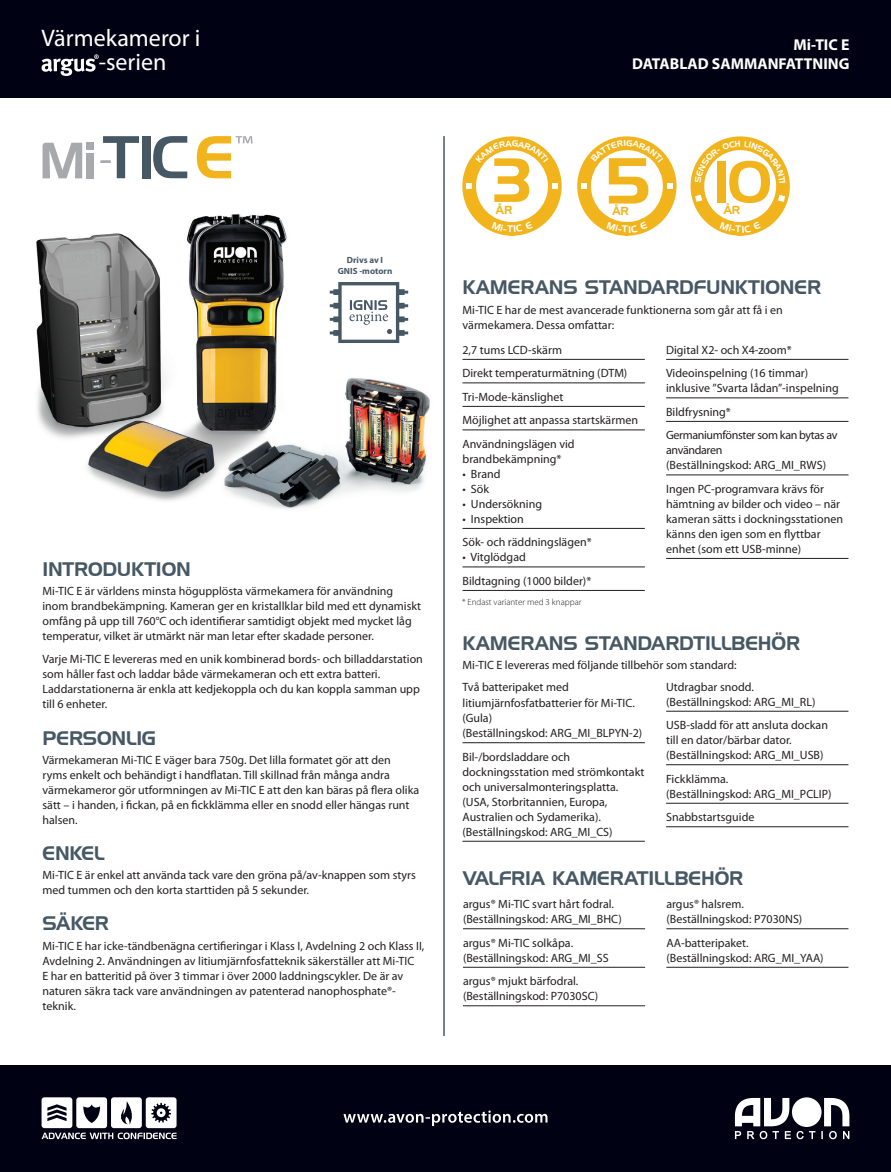
<style>
.page{position:relative;width:891px;height:1172px;background:#fff}
.page>*{position:absolute;margin:0;border:0;box-sizing:border-box;transform-origin:0 0}
.t1{font:24px/24px "Myriad Pro";color:#fff}
.t2{font:19.5px "Hanzel Normal";letter-spacing:-.01em;color:#475865}
.t3{font:700 15.75px/18.9px "Myriad Pro";color:#fff;text-align:right}
.t4{font:12px/15px "Myriad Pro";color:#231f20}
.t5{font:11.55px "Hanzel Normal";color:#f1b41c}
.t6{font:300 9px "Myriad Pro";color:#231f20}
.t7{font:700 9px/10.8px "Myriad Pro";color:#475865;text-align:center}
</style>
<div class="page">
<div style="left:0;top:1066px;width:891px;height:106px;background:#000213"></div>
<svg style="left:797px;top:1131px;width:18px;height:8px"></svg>
<div style="left:792px;top:1097px;width:30px;height:30px;background:#fff;border-radius:50%"></div>
<svg style="left:735px;top:1098px;width:56px;height:41px"></svg>
<svg style="left:821px;top:1098px;width:28px;height:41px"></svg>
<div style="left:0;top:0;width:891px;height:98px;background:#000213"></div>
<svg style="left:343px;top:1110px;width:205px;height:16px"></svg>
<svg style="left:42px;top:1097px;width:135px;height:42px"></svg>
<svg style="left:42px;top:54px;width:57px;height:22px"></svg>
<img style="left:36px;top:214px;width:394px;height:296px">
<hr style="left:463px;top:928px;width:182px;height:1px;background:#231f20">
<hr style="left:463px;top:967px;width:182px;height:1px;background:#231f20">
<hr style="left:463px;top:1005px;width:182px;height:1px;background:#231f20">
<hr style="left:666px;top:928px;width:182px;height:1px;background:#231f20">
<hr style="left:666px;top:967px;width:182px;height:1px;background:#231f20">
<hr style="left:463px;top:742px;width:182px;height:1px;background:#231f20">
<hr style="left:463px;top:841px;width:182px;height:1px;background:#231f20">
<hr style="left:666px;top:711px;width:182px;height:1px;background:#231f20">
<hr style="left:666px;top:764px;width:182px;height:1px;background:#231f20">
<hr style="left:666px;top:803px;width:182px;height:1px;background:#231f20">
<hr style="left:666px;top:826px;width:182px;height:1px;background:#231f20">
<hr style="left:463px;top:359px;width:182px;height:1px;background:#231f20">
<hr style="left:463px;top:383px;width:182px;height:1px;background:#231f20">
<hr style="left:463px;top:406px;width:182px;height:1px;background:#231f20">
<hr style="left:463px;top:430px;width:182px;height:1px;background:#231f20">
<hr style="left:463px;top:528px;width:182px;height:1px;background:#231f20">
<hr style="left:463px;top:567px;width:182px;height:1px;background:#231f20">
<hr style="left:463px;top:590px;width:182px;height:1px;background:#231f20">
<hr style="left:666px;top:359px;width:182px;height:1px;background:#231f20">
<hr style="left:666px;top:398px;width:182px;height:1px;background:#231f20">
<hr style="left:666px;top:421px;width:182px;height:1px;background:#231f20">
<hr style="left:666px;top:475px;width:182px;height:1px;background:#231f20">
<hr style="left:666px;top:558px;width:182px;height:1px;background:#231f20">
<div style="left:142px;top:136px;width:8px;height:42px;background:#475865"></div>
<svg style="left:153px;top:136px;width:34px;height:42px"></svg>
<svg style="left:43px;top:143px;width:39px;height:35px"></svg>
<div style="left:86px;top:153px;width:8px;height:25px;background:#a8a9ad"></div>
<div style="left:86px;top:143px;width:8px;height:7px;background:#a8a9ad"></div>
<svg style="left:100px;top:136px;width:39px;height:42px"></svg>
<hr style="left:443px;top:136px;width:2px;height:900px;background:#475865">
<svg style="left:197px;top:136px;width:56px;height:42px"></svg>
<svg style="left:330px;top:282px;width:78px;height:61px"></svg>
<div style="left:326px;top:253px;width:79px;height:25px;background:#fff"></div>
<svg style="left:462px;top:136px;width:100px;height:100px"></svg>
<svg style="left:577px;top:136px;width:100px;height:100px"></svg>
<svg style="left:690px;top:136px;width:100px;height:100px"></svg>
<h1 class="t1" style="left:99px;top:26px;width:103px;text-indent:-57px">Värmekameror i -serien</h1>
<h3 class="t3" style="left:632px;top:35px;width:219px">Mi-TIC E<br>DATABLAD SAMMANFATTNING</h3>
<p class="t7" style="left:338px;top:255px;width:56px">Drivs av I<br>GNIS -motorn</p>
<h2 class="t2" style="left:43px;top:557px;width:150px">INTRODUKTION</h2>
<p class="t4" style="left:43px;top:583px;width:380px">Mi-TIC E är världens minsta högupplösta värmekamera för användning inom brandbekämpning. Kameran ger en kristallklar bild med ett dynamiskt omfång på upp till 760°C och identifierar samtidigt objekt med mycket låg temperatur, vilket är utmärkt när man letar efter skadade personer.</p>
<p class="t4" style="left:43px;top:652px;width:382px">Varje Mi-TIC E levereras med en unik kombinerad bords- och billaddarstation som håller fast och laddar både värmekameran och ett extra batteri.<br>Laddarstationerna är enkla att kedjekoppla och du kan koppla samman upp till 6 enheter.</p>
<h2 class="t2" style="left:43px;top:726px;width:115px">PERSONLIG</h2>
<p class="t4" style="left:43px;top:752px;width:378px">Värmekameran Mi-TIC E väger bara 750g. Det lilla formatet gör att den<br>ryms enkelt och behändigt i handflatan. Till skillnad från många andra värmekameror gör utformningen av Mi-TIC E att den kan bäras på flera olika sätt – i handen, i fickan, på en fickklämma eller en snodd eller hängas runt halsen.</p>
<h2 class="t2" style="left:43px;top:842px;width:64px">ENKEL</h2>
<p class="t4" style="left:43px;top:867px;width:375px">Mi-TIC E är enkel att använda tack vare den gröna på/av-knappen som styrs med tummen och den korta starttiden på 5 sekunder.</p>
<h2 class="t2" style="left:43px;top:912px;width:68px">SÄKER</h2>
<p class="t4" style="left:43px;top:938px;width:383px">Mi-TIC E har icke-tändbenägna certifieringar i Klass I, Avdelning 2 och Klass II, Avdelning 2. Användningen av litiumjärnfosfatteknik säkerställer att Mi-TIC<br>E har en batteritid på över 3 timmar i över 2000 laddningscykler. De är av naturen säkra tack vare användningen av patenterad nanophosphate®- teknik.</p>
<p class="t5" style="left:496px;top:203px;width:18px">ÅR</p>
<p class="t5" style="left:613px;top:204px;width:18px">ÅR</p>
<p class="t5" style="left:724px;top:203px;width:18px">ÅR</p>
<h2 class="t2" style="left:463px;top:276px;width:360px">KAMERANS STANDARDFUNKTIONER</h2>
<p class="t4" style="left:463px;top:302px;width:322px">Mi-TIC E har de mest avancerade funktionerna som går att få i en värmekamera. Dessa omfattar:</p>
<p class="t4" style="left:463px;top:338px;width:177px;line-height:23.5px">2,7 tums LCD-skärm<br>Direkt temperaturmätning (DTM)<br>Tri-Mode-känslighet<br>Möjlighet att anpassa startskärmen<br>Användningslägen vid</p>
<p class="t4" style="left:463px;top:451px;width:101px">brandbekämpning*</p>
<p class="t4" style="left:463px;top:466px;width:40px">• Brand</p>
<p class="t4" style="left:463px;top:481px;width:28px">• Sök</p>
<p class="t4" style="left:463px;top:496px;width:81px">• Undersökning</p>
<p class="t4" style="left:463px;top:507px;width:131px;line-height:23.5px">• Inspektion<br>Sök- och räddningslägen*</p>
<p class="t4" style="left:463px;top:545px;width:130px;line-height:23.5px">• Vitglödgad<br>Bildtagning (1000 bilder)*</p>
<p class="t6" style="left:462px;top:597px;width:121px">* Endast varianter med 3 knappar</p>
<p class="t4" style="left:666px;top:338px;width:144px;line-height:23.5px">Digital X2- och X4-zoom*<br>Videoinspelning (16 timmar)</p>
<p class="t4" style="left:666px;top:376px;width:174px;line-height:23.5px">inklusive ”Svarta lådan”-inspelning<br>Bildfrysning*<br>Germaniumfönster som kan bytas av</p>
<p class="t4" style="left:666px;top:443px;width:161px">användaren<br>(Beställningskod: ARG_MI_RWS)</p>
<p class="t4" style="left:666px;top:481px;width:178px">Ingen PC-programvara krävs för hämtning av bilder och video – när kameran sätts i dockningsstationen känns den igen som en flyttbar enhet (som ett USB-minne)</p>
<h2 class="t2" style="left:463px;top:631px;width:339px">KAMERANS STANDARDTILLBEHÖR</h2>
<p class="t4" style="left:463px;top:657px;width:276px">Mi-TIC E levereras med följande tillbehör som standard:</p>
<p class="t4" style="left:463px;top:678px;width:174px;line-height:16.5px">Två batteripaket med litiumjärnfosfatbatterier för Mi-TIC.</p>
<p class="t4" style="left:463px;top:710px;width:181px">(Gula)<br>(Beställningskod: ARG_MI_BLPYN-2)</p>
<p class="t4" style="left:463px;top:749px;width:183px">Bil-/bordsladdare och dockningsstation med strömkontakt och universalmonteringsplatta. (USA, Storbritannien, Europa,<br>Australien och Sydamerika). (Beställningskod: ARG_MI_CS)</p>
<p class="t4" style="left:666px;top:679px;width:151px">Utdragbar snodd. (Beställningskod: ARG_MI_RL)</p>
<p class="t4" style="left:666px;top:717px;width:163px">USB-sladd för att ansluta dockan till en dator/bärbar dator. (Beställningskod: ARG_MI_USB)</p>
<p class="t4" style="left:666px;top:771px;width:167px">Fickklämma.<br>(Beställningskod: ARG_MI_PCLIP)</p>
<p class="t4" style="left:666px;top:809px;width:90px">Snabbstartsguide</p>
<h2 class="t2" style="left:463px;top:866px;width:282px">VALFRIA KAMERATILLBEHÖR</h2>
<p class="t4" style="left:463px;top:896px;width:160px">argus® Mi-TIC svart hårt fodral. (Beställningskod: ARG_MI_BHC)</p>
<p class="t4" style="left:463px;top:935px;width:147px">argus® Mi-TIC solkåpa. (Beställningskod: ARG_MI_SS</p>
<p class="t4" style="left:463px;top:973px;width:137px">argus® mjukt bärfodral. (Beställningskod: P7030SC)</p>
<p class="t4" style="left:666px;top:896px;width:137px">argus® halsrem. (Beställningskod: P7030NS)</p>
<p class="t4" style="left:666px;top:935px;width:159px">AA-batteripaket. (Beställningskod: ARG_MI_YAA)</p>
</div>
